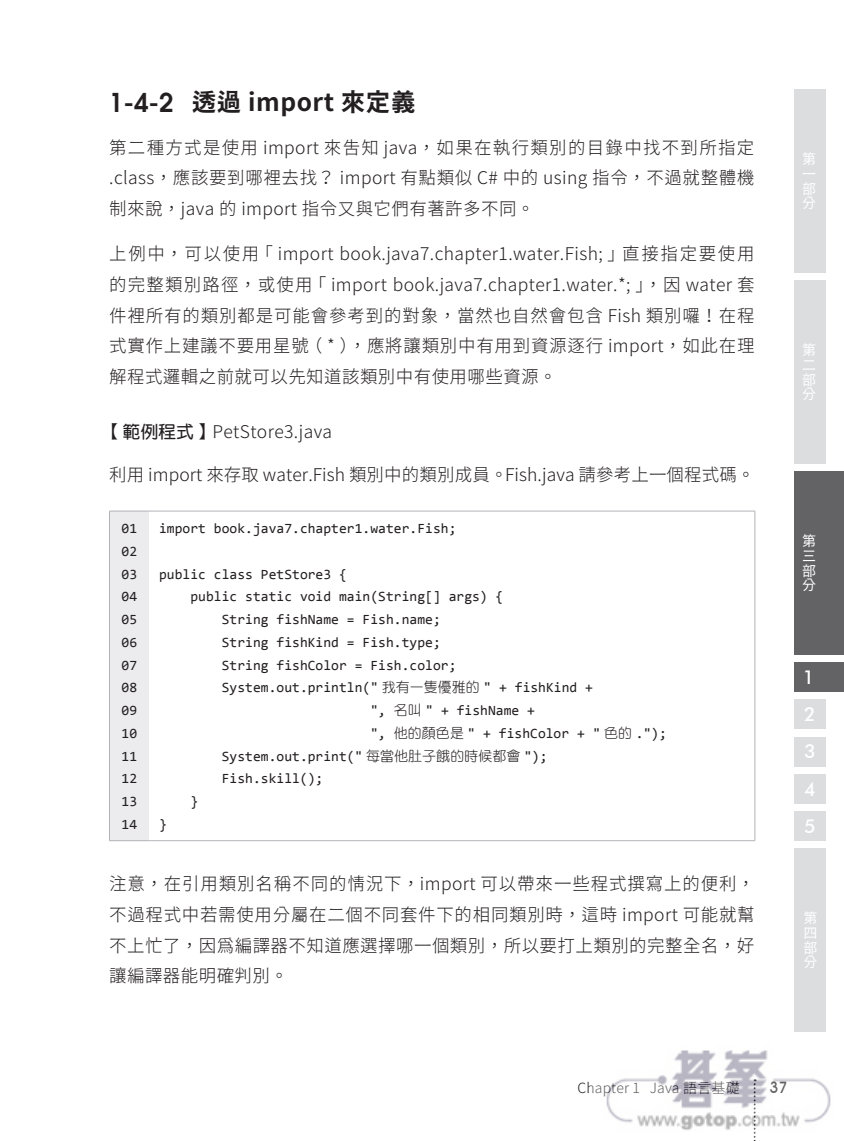
<style>
.page{position:relative;width:844px;height:1141px;background:#fff}
.page>*{position:absolute;margin:0;border:0;box-sizing:border-box;transform-origin:0 0}
.t1{font:24.5px "Gen Seki Gothic TW Bold TTF";letter-spacing:.025em;color:#231f20}
.t2{font:500 19.25px/37.3px "Futura BT";color:#fff;text-align:justify}
.t3{font:17.5px/30.6px "Gen Seki Gothic TW Light TTF";letter-spacing:.025em;color:#231f20;text-align:justify}
.t4{font:17.5px "Gen Seki Gothic TW Light TTF";letter-spacing:.005em;color:#231f20}
.t5{font:500 15.75px "Avant Garde IT Cby BT";color:#231f20}
.t6{font:14.17px/22.8px "Consolas";letter-spacing:.005em;color:#231f20;text-align:justify}
.t7{font:14px/14.7px "Gen Seki Gothic TW Regular TTF";color:#fff;text-align:justify}
.t8{font:14px "Gen Seki Gothic TW Light TTF";letter-spacing:.01em;color:#231f20}
.s1{font-family:"Avant Garde";font-weight:600;font-size:25.55px}
.s2{font-family:"Gen Seki Gothic TW Regular TTF"}
.s3{font-family:"DF Yuan Std W7"}
.s4{font-family:"DF Yuan Std W3";font-size:14px}
</style>
<div class="page">
<div style="left:794px;top:89px;width:49px;height:184px;background:#dcdddf"></div>
<div style="left:794px;top:280px;width:49px;height:184px;background:#dcdddf"></div>
<div style="left:794px;top:848px;width:49px;height:184px;background:#dcdddf"></div>
<div style="left:794px;top:699px;width:49px;height:30px;background:#dcdddf"></div>
<div style="left:794px;top:737px;width:49px;height:29px;background:#dcdddf"></div>
<div style="left:794px;top:774px;width:49px;height:30px;background:#dcdddf"></div>
<div style="left:794px;top:811px;width:49px;height:30px;background:#dcdddf"></div>
<div style="left:826px;top:0;width:17px;height:1079px;background:#fff"></div>
<div style="left:794px;top:471px;width:49px;height:184px;background:#636366"></div>
<div style="left:794px;top:662px;width:49px;height:30px;background:#636366"></div>
<div style="left:109px;top:511px;width:40px;height:330px;background:#ececee"></div>
<hr style="left:109px;top:511px;width:40px;height:1px;background:#b2b3b7">
<hr style="left:109px;top:511px;width:1px;height:329px;background:#b2b3b7">
<hr style="left:149px;top:511px;width:606px;height:1px;background:#b2b3b7">
<hr style="left:754px;top:511px;width:1px;height:329px;background:#b2b3b7">
<hr style="left:109px;top:840px;width:40px;height:1px;background:#b2b3b7">
<hr style="left:149px;top:840px;width:606px;height:1px;background:#b2b3b7">
<img style="left:606px;top:1050px;width:225px;height:88px">
<h1 class="t1" style="left:109px;top:88px;width:308px"><span class="s1">1-4-2</span> 透過 import 來定義</h1>
<p class="t3" style="left:109px;top:132px;width:646px">第二種方式是使用 import 來告知 java，如果在執行類別的目錄中找不到所指定.class，應該要到哪裡去找？ import 有點類似 C# 中的 using 指令，不過就整體機制來說，java 的 import 指令又與它們有著許多不同。</p>
<p class="t3" style="left:109px;top:239px;width:646px">上例中，可以使用「 import book.java7.chapter1.water.Fish; 」直接指定要使用的完整類別路徑，或使用「 import book.java7.chapter1.water.*; 」，因 water 套件裡所有的類別都是可能會參考到的對象，當然也自然會包含 Fish 類別囉！在程式實作上建議不要用星號（ * ），應將讓類別中有用到資源逐行 import，如此在理解程式邏輯之前就可以先知道該類別中有使用哪些資源。</p>
<p class="t3" style="left:100px;top:417px;width:233px"><span class="s2">【</span><span class="s3">範例程式</span><span class="s2">】</span>PetStore3.java</p>
<p class="t4" style="left:109px;top:465px;width:646px">利用 import 來存取 water.Fish 類別中的類別成員。Fish.java 請參考上一個程式碼。</p>
<p class="t6" style="left:121px;top:517px;width:17px">01<br>02<br>03<br>04<br>05<br>06<br>07<br>08<br>09<br>10<br>11<br>12<br>13<br>14</p>
<p class="t6" style="left:159px;top:517px;width:299px">import book.java7.chapter1.water.Fish;</p>
<p class="t6" style="left:159px;top:562px;width:189px">public class PetStore3 {</p>
<p class="t6" style="left:190px;top:585px;width:314px">public static void main(String[] args) {</p>
<p class="t6" style="left:222px;top:608px;width:220px">String fishName = Fish.name;</p>
<p class="t6" style="left:222px;top:630px;width:220px">String fishKind = Fish.type;</p>
<p class="t6" style="left:222px;top:653px;width:236px">String fishColor = Fish.color;</p>
<p class="t6" style="left:222px;top:676px;width:373px">System.out.println(" <span class="s4">我有一隻優雅的</span> " + fishKind +</p>
<p class="t6" style="left:370px;top:699px;width:166px">", <span class="s4">名叫</span> " + fishName +</p>
<p class="t6" style="left:370px;top:721px;width:298px">", <span class="s4">他的顏色是</span> " + fishColor + " <span class="s4">色的</span> .");</p>
<p class="t6" style="left:222px;top:744px;width:327px">System.out.print(" <span class="s4">每當他肚子餓的時候都會</span> ");</p>
<p class="t6" style="left:222px;top:767px;width:103px">Fish.skill();</p>
<p class="t6" style="left:190px;top:790px;width:9px">}</p>
<p class="t6" style="left:159px;top:812px;width:9px">}</p>
<p class="t3" style="left:109px;top:869px;width:647px">注意，在引用類別名稱不同的情況下，import 可以帶來一些程式撰寫上的便利，不過程式中若需使用分屬在二個不同套件下的相同類別時，這時 import 可能就幫不上忙了，因為編譯器不知道應選擇哪一個類別，所以要打上類別的完整全名，好讓編譯器能明確判別。</p>
<p class="t7" style="left:802px;top:152px;width:15px">第一部分</p>
<p class="t7" style="left:802px;top:343px;width:15px">第二部分</p>
<p class="t7" style="left:802px;top:534px;width:15px">第三部分</p>
<p class="t2" style="left:802px;top:658px;width:13px">1</p>
<p class="t2" style="left:804px;top:696px;width:13px">2<br>3<br>4<br>5</p>
<p class="t7" style="left:803px;top:911px;width:15px">第四部分</p>
<p class="t8" style="left:577px;top:1079px;width:164px">Chapter 1 Java 語言基礎</p>
<p class="t5" style="left:769px;top:1078px;width:20px">37</p>
</div>
